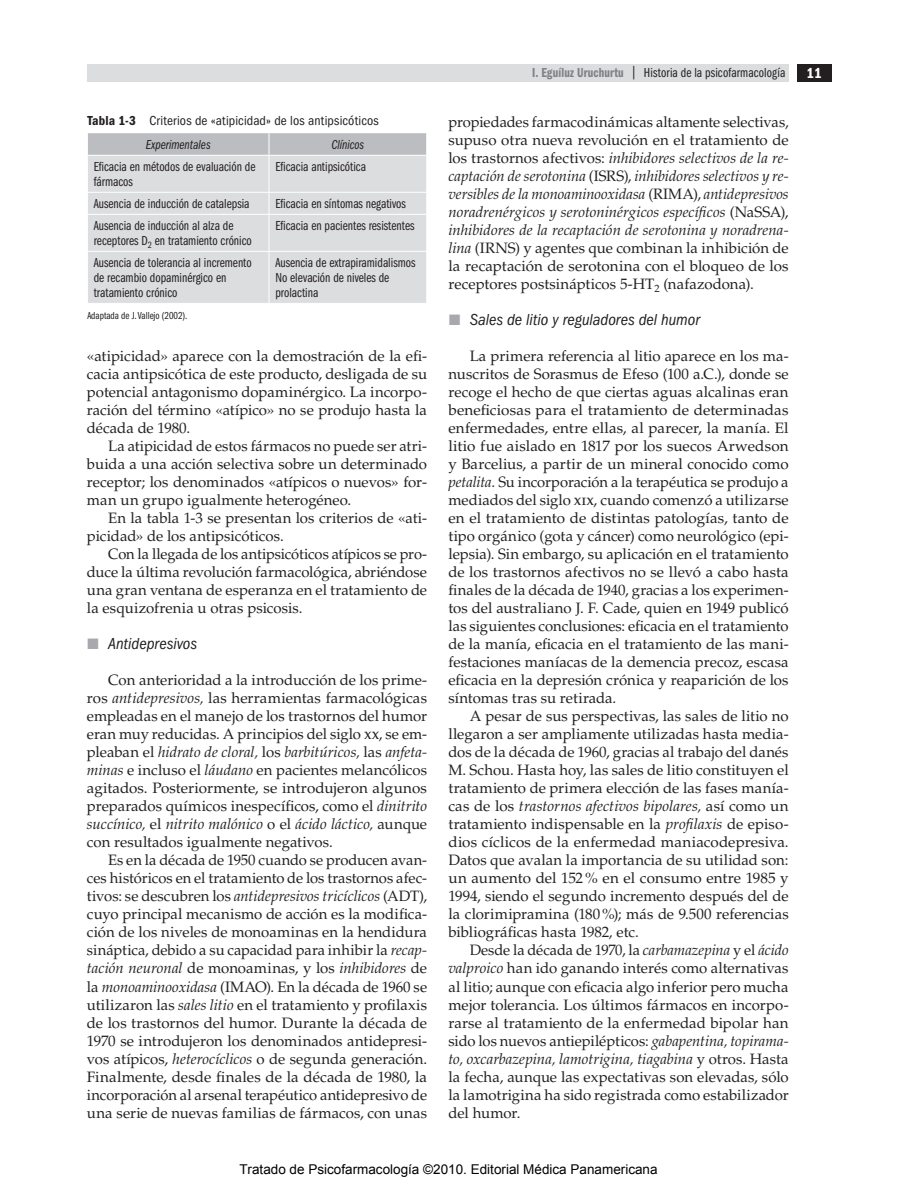
<style>
.page{position:relative;width:897px;height:1196px;background:#fff}
.page>*{position:absolute;margin:0;border:0;box-sizing:border-box;transform-origin:0 0}
.t1{font:italic condensed 16.5px "ITC Franklin Gothic Std";color:#231f20}
.t2{font:15px/18px "Palatino LT Std";color:#231f20;text-align:justify}
.t3{font:15px "ITC Franklin Gothic Std Dm Cd";color:#fff}
.t4{font:13.5px/15px "ITC Franklin Gothic Std Bk Cp";color:#231f20}
.t5{font:13.5px "Arial";color:#000}
.t6{font:condensed 13.5px "ITC Franklin Gothic Std";letter-spacing:.01em;color:#231f20}
.t7{font:13.5px "ITC Franklin Gothic Std Bk Cp It";color:#231f20}
.t8{font:10.5px "ITC Franklin Gothic Std Bk Cp";color:#231f20}
.s1{font-family:"ITC Franklin Gothic Std Dm Cd";font-stretch:normal}
.s2{color:#a8a9ad}
.s3{font-style:italic}
.s4{font-family:"ITC Franklin Gothic Std Dm Cp";color:#808285}
</style>
<div class="page">
<div style="left:797px;top:64px;width:34px;height:17px;background:#231f20"></div>
<div style="left:87px;top:64px;width:701px;height:17px;background:#dcdddf"></div>
<div style="left:88px;top:156px;width:338px;height:147px;background:#dcdddf"></div>
<hr style="left:268px;top:156px;width:1px;height:36px;background:#fff">
<hr style="left:87px;top:192px;width:182px;height:1px;background:#fff">
<hr style="left:269px;top:192px;width:158px;height:1px;background:#fff">
<svg style="left:268px;top:193px;width:1px;height:21px"></svg>
<hr style="left:87px;top:214px;width:182px;height:1px;background:#fff">
<hr style="left:269px;top:214px;width:158px;height:1px;background:#fff">
<hr style="left:268px;top:215px;width:1px;height:36px;background:#fff">
<hr style="left:87px;top:251px;width:182px;height:1px;background:#fff">
<hr style="left:269px;top:251px;width:158px;height:1px;background:#fff">
<hr style="left:268px;top:252px;width:1px;height:51px;background:#fff">
<svg style="left:87px;top:133px;width:340px;height:22px;background:#bdbec1"></svg>
<p class="t6" style="left:87px;top:113px;width:293px"><span class="s1">Tabla 1‑3</span> Criterios de «atipicidad» de los antipsicóticos</p>
<p class="t7" style="left:146px;top:137px;width:66px">Experimentales</p>
<p class="t7" style="left:331px;top:137px;width:34px">Clínicos</p>
<p class="t4" style="left:94px;top:159px;width:163px">Eficacia en métodos de evaluación de fármacos</p>
<p class="t4" style="left:275px;top:159px;width:92px">Eficacia antipsicótica</p>
<p class="t4" style="left:94px;top:196px;width:157px">Ausencia de inducción de catalepsia</p>
<p class="t4" style="left:275px;top:196px;width:132px">Eficacia en síntomas negativos</p>
<p class="t4" style="left:94px;top:218px;width:160px">Ausencia de inducción al alza de receptores D<sub>2</sub> en tratamiento crónico</p>
<p class="t4" style="left:275px;top:218px;width:141px">Eficacia en pacientes resistentes</p>
<p class="t4" style="left:94px;top:255px;width:160px">Ausencia de tolerancia al incremento de recambio dopaminérgico en tratamiento crónico</p>
<p class="t4" style="left:275px;top:255px;width:142px">Ausencia de extrapiramidalismos<br>No elevación de niveles de prolactina</p>
<p class="t8" style="left:87px;top:310px;width:100px">Adaptada de J. Vallejo (2002).</p>
<p class="t2" style="left:87px;top:347px;width:342px">«atipicidad» aparece con la demostración de la efi&shy;cacia antipsicótica de este producto, desligada de su potencial antagonismo dopaminérgico. La incorpo&shy;ración del término «atípico» no se produjo hasta la década de 1980.</p>
<p class="t2" style="left:87px;top:437px;width:342px;text-indent:21px">La atipicidad de estos fármacos no puede ser atri&shy;buida a una acción selectiva sobre un determinado receptor; los denominados «atípicos o nuevos» for&shy;man un grupo igualmente heterogéneo.</p>
<p class="t2" style="left:87px;top:509px;width:342px;text-indent:21px">En la tabla 1‑3 se presentan los criterios de «ati&shy;picidad» de los antipsicóticos.</p>
<p class="t2" style="left:87px;top:545px;width:342px;text-indent:21px">Con la llegada de los antipsicóticos atípicos se pro&shy;duce la última revolución farmacológica, abriéndose una gran ventana de esperanza en el tratamiento de la esquizofrenia u otras psicosis.</p>
<p class="t1" style="left:87px;top:634px;width:112px"><span class="s2">■</span> Antidepresivos</p>
<p class="t2" style="left:87px;top:671px;width:342px;text-indent:21px">Con anterioridad a la introducción de los prime&shy;ros <span class="s3">antidepresivos,</span> las herramientas farmacológicas empleadas en el manejo de los trastornos del humor eran muy reducidas. A principios del siglo xx, se em&shy;pleaban el <span class="s3">hidrato de cloral,</span> los <span class="s3">barbitúricos,</span> las <span class="s3">anfeta&shy;minas</span> e incluso el <span class="s3">láudano</span> en pacientes melancólicos agitados. Posteriormente, se introdujeron algunos preparados químicos inespecíficos, como el <span class="s3">dinitrito succínico,</span> el <span class="s3">nitrito malónico</span> o el <span class="s3">ácido láctico,</span> aunque con resultados igualmente negativos.</p>
<p class="t2" style="left:87px;top:851px;width:342px;text-indent:21px">Es en la década de 1950 cuando se producen avan&shy;ces históricos en el tratamiento de los trastornos afec&shy;tivos: se descubren los <span class="s3">antidepresivos tricíclicos</span> (ADT), cuyo principal mecanismo de acción es la modifica&shy;ción de los niveles de monoaminas en la hendidura sináptica, debido a su capacidad para inhibir la <span class="s3">recap&shy;tación neuronal</span> de monoaminas, y los <span class="s3">inhibidores</span> de la <span class="s3">monoaminooxidasa</span> (IMAO). En la década de 1960 se utilizaron las <span class="s3">sales litio</span> en el tratamiento y profilaxis de los trastornos del humor. Durante la década de 1970 se introdujeron los denominados antidepresi&shy;vos atípicos, <span class="s3">heterocíclicos</span> o de segunda generación.<br>Finalmente, desde finales de la década de 1980, la incorporación al arsenal terapéutico antidepresivo de una serie de nuevas familias de fármacos, con unas</p>
<p class="t4" style="left:532px;top:65px;width:255px"><span class="s4">I. Eguíluz Uruchurtu</span> | Historia de la psicofarmacología</p>
<p class="t3" style="left:806px;top:64px;width:17px">11</p>
<p class="t2" style="left:448px;top:113px;width:342px">propiedades farmacodinámicas altamente selectivas, supuso otra nueva revolución en el tratamiento de los trastornos afectivos: <span class="s3">inhibidores selectivos de la re&shy;captación de serotonina</span> (ISRS), <span class="s3">inhibidores selectivos y re&shy;versibles de la monoaminooxidasa</span> (RIMA), <span class="s3">antidepresivos noradrenérgicos y serotoninérgicos específicos</span> (NaSSA), <span class="s3">inhibidores de la recaptación de serotonina y noradrena&shy;lina</span> (IRNS) y agentes que combinan la inhibición de la recaptación de serotonina con el bloqueo de los receptores postsinápticos 5‑HT<sub>2</sub> (nafazodona).</p>
<p class="t1" style="left:448px;top:310px;width:253px"><span class="s2">■</span> Sales de litio y reguladores del humor</p>
<p class="t2" style="left:448px;top:347px;width:342px;text-indent:21px">La primera referencia al litio aparece en los ma&shy;nuscritos de Sorasmus de Efeso (100 a.C.), donde se recoge el hecho de que ciertas aguas alcalinas eran beneficiosas para el tratamiento de determinadas enfermedades, entre ellas, al parecer, la manía. El litio fue aislado en 1817 por los suecos Arwedson y Barcelius, a partir de un mineral conocido como <span class="s3">petalita.</span> Su incorporación a la terapéutica se produjo a mediados del siglo xix, cuando comenzó a utilizarse en el tratamiento de distintas patologías, tanto de tipo orgánico (gota y cáncer) como neurológico (epi&shy;lepsia). Sin embargo, su aplicación en el tratamiento de los trastornos afectivos no se llevó a cabo hasta finales de la década de 1940, gracias a los experimen&shy;tos del australiano J. F. Cade, quien en 1949 publicó las siguientes conclusiones: eficacia en el tratamiento de la manía, eficacia en el tratamiento de las mani&shy;festaciones maníacas de la demencia precoz, escasa eficacia en la depresión crónica y reaparición de los síntomas tras su retirada.</p>
<p class="t2" style="left:448px;top:707px;width:342px;text-indent:21px">A pesar de sus perspectivas, las sales de litio no llegaron a ser ampliamente utilizadas hasta media&shy;dos de la década de 1960, gracias al trabajo del danés M. Schou. Hasta hoy, las sales de litio constituyen el tratamiento de primera elección de las fases manía&shy;cas de los <span class="s3">trastornos afectivos bipolares,</span> así como un tratamiento indispensable en la <span class="s3">profilaxis</span> de episo&shy;dios cíclicos de la enfermedad maniacodepresiva.<br>Datos que avalan la importancia de su utilidad son: un aumento del 152% en el consumo entre 1985 y 1994, siendo el segundo incremento después del de la clorimipramina (180%); más de 9.500 referencias bibliográficas hasta 1982, etc.</p>
<p class="t2" style="left:448px;top:941px;width:342px;text-indent:21px">Desde la década de 1970, la <span class="s3">carbamazepina</span> y el <span class="s3">ácido valproico</span> han ido ganando interés como alternativas al litio; aunque con eficacia algo inferior pero mucha mejor tolerancia. Los últimos fármacos en incorpo&shy;rarse al tratamiento de la enfermedad bipolar han sido los nuevos antiepilépticos: <span class="s3">gabapentina, topirama&shy;to, oxcarbazepina, lamotrigina, tiagabina</span> y otros. Hasta la fecha, aunque las expectativas son elevadas, sólo la lamotrigina ha sido registrada como estabilizador del humor.</p>
<p class="t5" style="left:239px;top:1160px;width:420px">Tratado de Psicofarmacología ©2010. Editorial Médica Panamericana</p>
</div>
